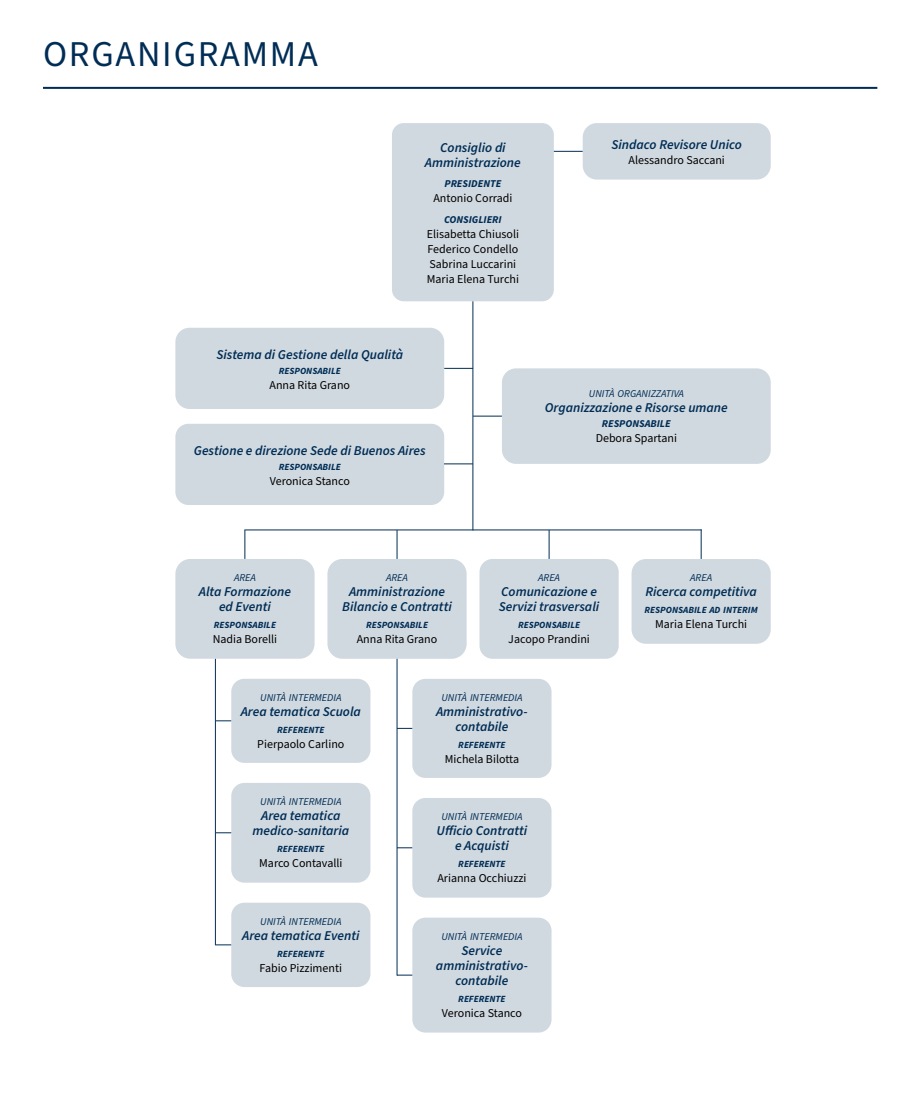
<style>
.page{position:relative;width:920px;height:1108px;background:#fff}
.page>*{position:absolute;margin:0;border:0;box-sizing:border-box;transform-origin:0 0}
.t1{font:36.3px "Source Sans Pro";letter-spacing:.05em;color:#002d55}
.t2{font:italic 600 13.5px/15px "Source Sans Pro";color:#002d55;text-align:center}
.t3{font:12px/15px "Source Sans Pro";color:#000}
.t4{font:italic 10.5px "Source Sans Pro";color:#002d55}
.t5{font:italic 700 10.5px "Source Sans Pro";color:#002d55}
.t6{font:italic 700 9.4px "Source Sans Pro";color:#002d55}
</style>
<div class="page">
<hr style="left:215px;top:659px;width:1px;height:286px;background:#002d55">
<hr style="left:397px;top:659px;width:1px;height:317px;background:#002d55">
<hr style="left:244px;top:529px;width:458px;height:1px;background:#002d55">
<svg style="left:554px;top:151px;width:29px;height:1px"></svg>
<hr style="left:472px;top:301px;width:1px;height:229px;background:#002d55">
<div style="left:583px;top:123px;width:188px;height:57px;background:#d1d9e0;border-radius:14px"></div>
<svg style="left:244px;top:530px;width:1px;height:29px"></svg>
<div style="left:175px;top:559px;width:140px;height:100px;background:#d1d9e0;border-radius:15px"></div>
<svg style="left:397px;top:530px;width:1px;height:29px"></svg>
<div style="left:327px;top:559px;width:140px;height:100px;background:#d1d9e0;border-radius:15px"></div>
<svg style="left:397px;top:728px;width:15px;height:1px"></svg>
<div style="left:412px;top:679px;width:140px;height:99px;background:#d1d9e0;border-radius:13px"></div>
<svg style="left:397px;top:847px;width:15px;height:1px"></svg>
<div style="left:412px;top:798px;width:140px;height:100px;background:#d1d9e0;border-radius:13px"></div>
<svg style="left:397px;top:975px;width:15px;height:1px"></svg>
<div style="left:412px;top:918px;width:140px;height:115px;background:#d1d9e0;border-radius:13px"></div>
<svg style="left:216px;top:944px;width:15px;height:1px"></svg>
<div style="left:231px;top:903px;width:139px;height:84px;background:#d1d9e0;border-radius:13px"></div>
<svg style="left:216px;top:832px;width:15px;height:1px"></svg>
<div style="left:231px;top:783px;width:139px;height:100px;background:#d1d9e0;border-radius:13px"></div>
<div style="left:175px;top:424px;width:269px;height:81px;background:#d1d9e0;border-radius:13px"></div>
<svg style="left:549px;top:530px;width:1px;height:29px"></svg>
<div style="left:480px;top:559px;width:139px;height:100px;background:#d1d9e0;border-radius:13px"></div>
<hr style="left:701px;top:529px;width:1px;height:30px;background:#002d55">
<div style="left:632px;top:559px;width:139px;height:85px;background:#d1d9e0;border-radius:14px"></div>
<hr style="left:43px;top:87px;width:834px;height:2px;background:#002d55">
<svg style="left:444px;top:368px;width:29px;height:1px"></svg>
<svg style="left:444px;top:463px;width:29px;height:1px"></svg>
<div style="left:175px;top:328px;width:269px;height:81px;background:#d1d9e0;border-radius:14px"></div>
<svg style="left:473px;top:416px;width:29px;height:1px"></svg>
<div style="left:502px;top:368px;width:269px;height:96px;background:#d1d9e0;border-radius:14px"></div>
<svg style="left:216px;top:720px;width:15px;height:1px"></svg>
<div style="left:231px;top:679px;width:139px;height:84px;background:#d1d9e0;border-radius:13px"></div>
<div style="left:392px;top:123px;width:162px;height:178px;background:#d1d9e0;border-radius:12px"></div>
<h1 class="t1" style="left:43px;top:29px;width:276px">ORGANIGRAMMA</h1>
<p class="t2" style="left:425px;top:140px;width:97px">Consiglio di<br>Amministrazione</p>
<p class="t5" style="left:445px;top:177px;width:58px">PRESIDENTE</p>
<p class="t3" style="left:433px;top:191px;width:81px">Antonio Corradi</p>
<p class="t5" style="left:444px;top:213px;width:59px">CONSIGLIERI</p>
<p class="t3" style="left:427px;top:227px;width:94px">Elisabetta Chiusoli<br>Federico Condello<br>Sabrina Luccarini<br>Maria Elena Turchi</p>
<p class="t2" style="left:611px;top:138px;width:132px">Sindaco Revisore Unico</p>
<p class="t3" style="left:629px;top:153px;width:98px">Alessandro Saccani</p>
<p class="t2" style="left:216px;top:347px;width:188px">Sistema di Gestione della Qualità</p>
<p class="t6" style="left:279px;top:364px;width:64px">RESPONSABILE</p>
<p class="t3" style="left:270px;top:378px;width:82px">Anna Rita Grano</p>
<p class="t2" style="left:194px;top:444px;width:233px">Gestione e direzione Sede di Buenos Aires</p>
<p class="t6" style="left:279px;top:461px;width:64px">RESPONSABILE</p>
<p class="t3" style="left:270px;top:474px;width:82px">Veronica Stanco</p>
<p class="t4" style="left:589px;top:387px;width:96px">UNITÀ ORGANIZZATIVA</p>
<p class="t2" style="left:545px;top:401px;width:184px">Organizzazione e Risorse umane</p>
<p class="t5" style="left:602px;top:417px;width:70px">RESPONSABILE</p>
<p class="t3" style="left:596px;top:431px;width:83px">Debora Spartani</p>
<p class="t4" style="left:234px;top:571px;width:23px">AREA</p>
<p class="t2" style="left:199px;top:585px;width:94px">Alta Formazione ed Eventi</p>
<p class="t6" style="left:214px;top:619px;width:64px">RESPONSABILE</p>
<p class="t3" style="left:213px;top:632px;width:66px">Nadia Borelli</p>
<p class="t4" style="left:386px;top:571px;width:23px">AREA</p>
<p class="t2" style="left:342px;top:585px;width:111px">Amministrazione<br>Bilancio e Contratti</p>
<p class="t6" style="left:366px;top:619px;width:64px">RESPONSABILE</p>
<p class="t3" style="left:357px;top:632px;width:82px">Anna Rita Grano</p>
<p class="t4" style="left:538px;top:571px;width:23px">AREA</p>
<p class="t2" style="left:499px;top:585px;width:102px;text-align:left">Comunicazione e<br>Servizi trasversali</p>
<p class="t6" style="left:518px;top:619px;width:64px">RESPONSABILE</p>
<p class="t3" style="left:508px;top:632px;width:83px">Jacopo Prandini</p>
<p class="t4" style="left:260px;top:691px;width:83px">UNITÀ INTERMEDIA</p>
<p class="t2" style="left:241px;top:705px;width:122px">Area tematica Scuola</p>
<p class="t6" style="left:277px;top:724px;width:49px">REFERENTE</p>
<p class="t3" style="left:257px;top:737px;width:89px">Pierpaolo Carlino</p>
<p class="t4" style="left:260px;top:795px;width:83px">UNITÀ INTERMEDIA</p>
<p class="t2" style="left:252px;top:809px;width:98px">Area tematica medico-sanitaria</p>
<p class="t6" style="left:277px;top:843px;width:49px">REFERENTE</p>
<p class="t3" style="left:259px;top:856px;width:85px">Marco Contavalli</p>
<p class="t4" style="left:260px;top:915px;width:83px">UNITÀ INTERMEDIA</p>
<p class="t2" style="left:242px;top:929px;width:119px">Area tematica Eventi</p>
<p class="t6" style="left:277px;top:948px;width:49px">REFERENTE</p>
<p class="t3" style="left:260px;top:961px;width:84px">Fabio Pizzimenti</p>
<p class="t4" style="left:441px;top:690px;width:83px">UNITÀ INTERMEDIA</p>
<p class="t2" style="left:436px;top:704px;width:93px">Amministrativo&shy;contabile</p>
<p class="t6" style="left:458px;top:738px;width:49px">REFERENTE</p>
<p class="t3" style="left:445px;top:752px;width:76px">Michela Bilotta</p>
<p class="t4" style="left:441px;top:810px;width:83px">UNITÀ INTERMEDIA</p>
<p class="t2" style="left:437px;top:824px;width:92px">Ufficio Contratti e Acquisti</p>
<p class="t6" style="left:458px;top:858px;width:49px">REFERENTE</p>
<p class="t3" style="left:437px;top:871px;width:91px">Arianna Occhiuzzi</p>
<p class="t4" style="left:441px;top:930px;width:83px">UNITÀ INTERMEDIA</p>
<p class="t2" style="left:436px;top:943px;width:93px">Service amministrativo&shy;contabile</p>
<p class="t6" style="left:458px;top:992px;width:49px">REFERENTE</p>
<p class="t3" style="left:442px;top:1006px;width:82px">Veronica Stanco</p>
<p class="t4" style="left:690px;top:571px;width:23px">AREA</p>
<p class="t2" style="left:645px;top:585px;width:113px">Ricerca competitiva</p>
<p class="t6" style="left:645px;top:604px;width:115px">RESPONSABILE AD INTERIM</p>
<p class="t3" style="left:655px;top:617px;width:94px">Maria Elena Turchi</p>
</div>
